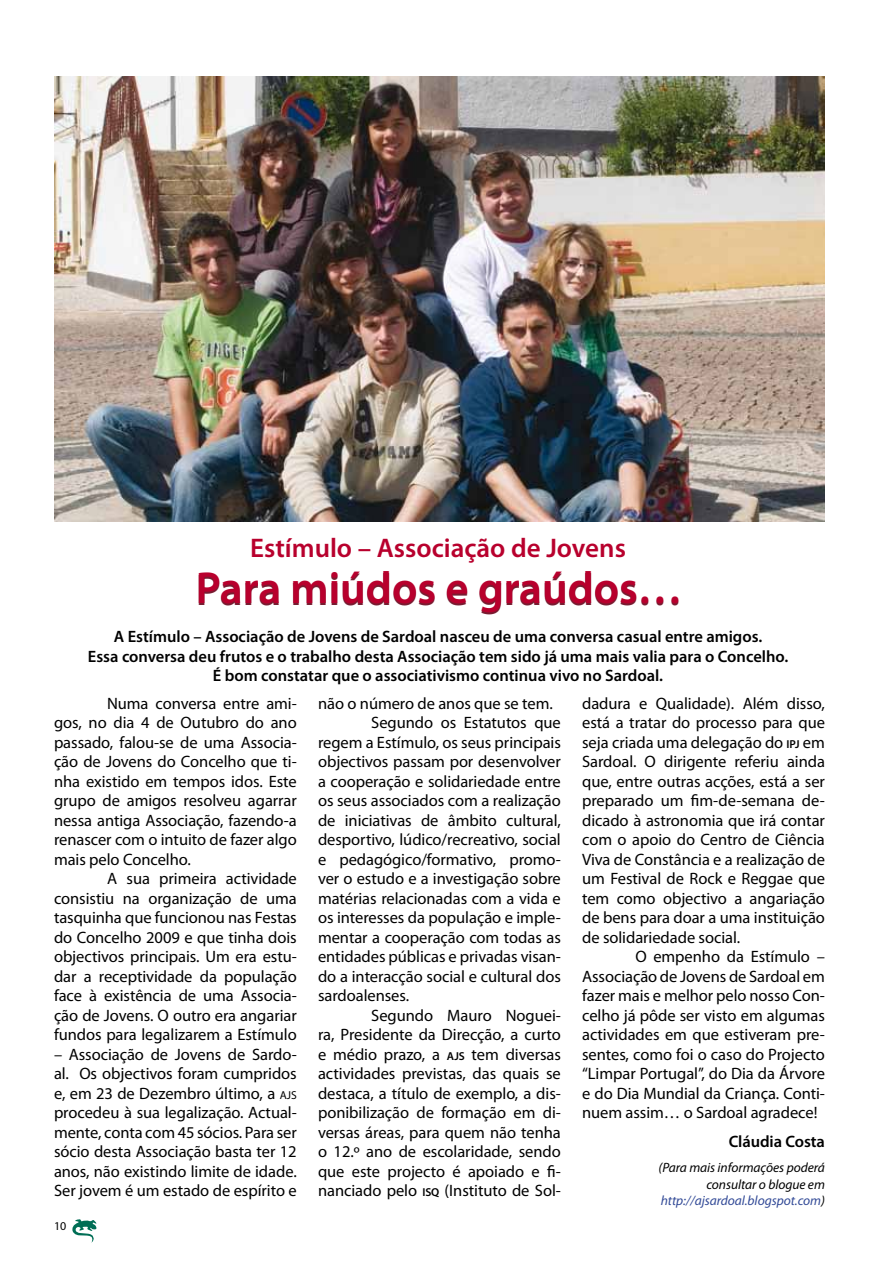
<style>
.page{position:relative;width:893px;height:1263px;background:#fff}
.page>*{position:absolute;margin:0;border:0;box-sizing:border-box;transform-origin:0 0}
.t1{font:600 45px "Myriad Pro";color:#b8002d}
.t2{font:600 27px "Myriad Pro";color:#b8002d}
.t3{font:16.5px/19.5px "Myriad Pro";letter-spacing:-.005em;color:#000;text-align:justify}
.t4{font:600 16.5px/19.5px "Myriad Pro";color:#000;text-align:center}
.t5{font:italic 13.5px/16.5px "Myriad Pro";letter-spacing:-.005em;color:#000;text-align:right}
.t6{font:12px "Myriad Pro";color:#000}
.s1{font-size:11.55px}
.s2{font-weight:600;font-size:11.55px}
.s3{color:#324a97}
</style>
<div class="page">
<svg style="left:72px;top:1219px;width:25px;height:23px"></svg>
<hr style="left:892px;top:0;width:1px;height:52px;background:#3d5ca0">
<img style="left:54px;top:77px;width:771px;height:445px">
<h2 class="t2" style="left:250px;top:531px;width:377px">Estímulo – Associação de Jovens</h2>
<h1 class="t1" style="left:196px;top:560px;width:488px">Para miúdos e graúdos…</h1>
<p class="t4" style="left:88px;top:626px;width:702px">A Estímulo – Associação de Jovens de Sardoal nasceu de uma conversa casual entre amigos.<br>Essa conversa deu frutos e o trabalho desta Associação tem sido já uma mais valia para o Concelho.<br>É bom constatar que o associativismo continua vivo no Sardoal.</p>
<p class="t3" style="left:54px;top:693px;width:244px;text-indent:53px">Numa conversa entre ami&shy;gos, no dia 4 de Outubro do ano passado, falou-se de uma Associa&shy;ção de Jovens do Concelho que ti&shy;nha existido em tempos idos. Este grupo de amigos resolveu agarrar nessa antiga Associação, fazendo-a renascer com o intuito de fazer algo mais pelo Concelho.</p>
<p class="t3" style="left:54px;top:869px;width:244px;text-indent:53px">A sua primeira actividade consistiu na organização de uma tasquinha que funcionou nas Festas do Concelho 2009 e que tinha dois objectivos principais. Um era estu&shy;dar a receptividade da população face à existência de uma Associa&shy;ção de Jovens. O outro era angariar fundos para legalizarem a Estímulo</p>
<p class="t3" style="left:54px;top:1044px;width:244px">– Associação de Jovens de Sardo&shy;al. Os objectivos foram cumpridos e, em 23 de Dezembro último, a <span class="s1">ajs </span>procedeu à sua legalização. Actual&shy;mente, conta com 45 sócios. Para ser sócio desta Associação basta ter 12 anos, não existindo limite de idade.<br>Ser jovem é um estado de espírito e</p>
<p class="t6" style="left:54px;top:1218px;width:14px">10</p>
<p class="t3" style="left:318px;top:693px;width:236px">não o número de anos que se tem.</p>
<p class="t3" style="left:371px;top:713px;width:191px">Segundo os Estatutos que</p>
<p class="t3" style="left:318px;top:732px;width:244px">regem a Estímulo, os seus principais</p>
<p class="t3" style="left:318px;top:752px;width:244px">objectivos passam por desenvolver</p>
<p class="t3" style="left:318px;top:771px;width:244px">a cooperação e solidariedade entre</p>
<p class="t3" style="left:318px;top:791px;width:244px">os seus associados com a realização</p>
<p class="t3" style="left:318px;top:810px;width:244px">de iniciativas de âmbito cultural,</p>
<p class="t3" style="left:318px;top:830px;width:244px">desportivo, lúdico/recreativo, social</p>
<p class="t3" style="left:318px;top:849px;width:244px">e pedagógico/formativo, promo-</p>
<p class="t3" style="left:318px;top:869px;width:244px">ver o estudo e a investigação sobre</p>
<p class="t3" style="left:318px;top:888px;width:244px">matérias relacionadas com a vida e</p>
<p class="t3" style="left:318px;top:908px;width:244px">os interesses da população e imple-</p>
<p class="t3" style="left:318px;top:927px;width:244px">mentar a cooperação com todas as</p>
<p class="t3" style="left:318px;top:947px;width:244px">entidades públicas e privadas visan-</p>
<p class="t3" style="left:318px;top:966px;width:244px">do a interacção social e cultural dos</p>
<p class="t3" style="left:318px;top:986px;width:93px">sardoalenses.</p>
<p class="t3" style="left:371px;top:1005px;width:191px">Segundo Mauro Noguei-</p>
<p class="t3" style="left:318px;top:1025px;width:244px">ra, Presidente da Direcção, a curto</p>
<p class="t3" style="left:318px;top:1044px;width:244px">e médio prazo, a <span class="s2">AJS</span> tem diversas</p>
<p class="t3" style="left:318px;top:1064px;width:244px">actividades previstas, das quais se</p>
<p class="t3" style="left:318px;top:1083px;width:244px">destaca, a título de exemplo, a dis-</p>
<p class="t3" style="left:318px;top:1103px;width:244px">ponibilização de formação em di-</p>
<p class="t3" style="left:318px;top:1122px;width:244px">versas áreas, para quem não tenha</p>
<p class="t3" style="left:318px;top:1142px;width:244px">o 12.º ano de escolaridade, sendo</p>
<p class="t3" style="left:318px;top:1161px;width:244px">que este projecto é apoiado e fi-</p>
<p class="t3" style="left:318px;top:1181px;width:244px">nanciado pelo <span class="s2">ISQ</span> (Instituto de Sol-</p>
<p class="t3" style="left:582px;top:693px;width:244px">dadura e Qualidade). Além disso, está a tratar do processo para que seja criada uma delegação do <span class="s2">IPJ</span> em Sardoal. O dirigente referiu ainda que, entre outras acções, está a ser preparado um fim-de-semana de&shy;dicado à astronomia que irá contar com o apoio do Centro de Ciência Viva de Constância e a realização de um Festival de Rock e Reggae que tem como objectivo a angariação de bens para doar a uma instituição de solidariedade social.</p>
<p class="t3" style="left:582px;top:947px;width:244px;text-indent:53px">O empenho da Estímulo – Associação de Jovens de Sardoal em fazer mais e melhor pelo nosso Con&shy;celho já pôde ser visto em algumas actividades em que estiveram pre&shy;sentes, como foi o caso do Projecto “Limpar Portugal”, do Dia da Árvore e do Dia Mundial da Criança. Conti&shy;nuem assim… o Sardoal agradece!</p>
<p class="t4" style="left:729px;top:1131px;width:98px">Cláudia Costa</p>
<p class="t5" style="left:659px;top:1159px;width:168px">(Para mais informações poderá consultar o blogue em <span class="s3">http://ajsardoal.blogspot.com</span>)</p>
</div>
